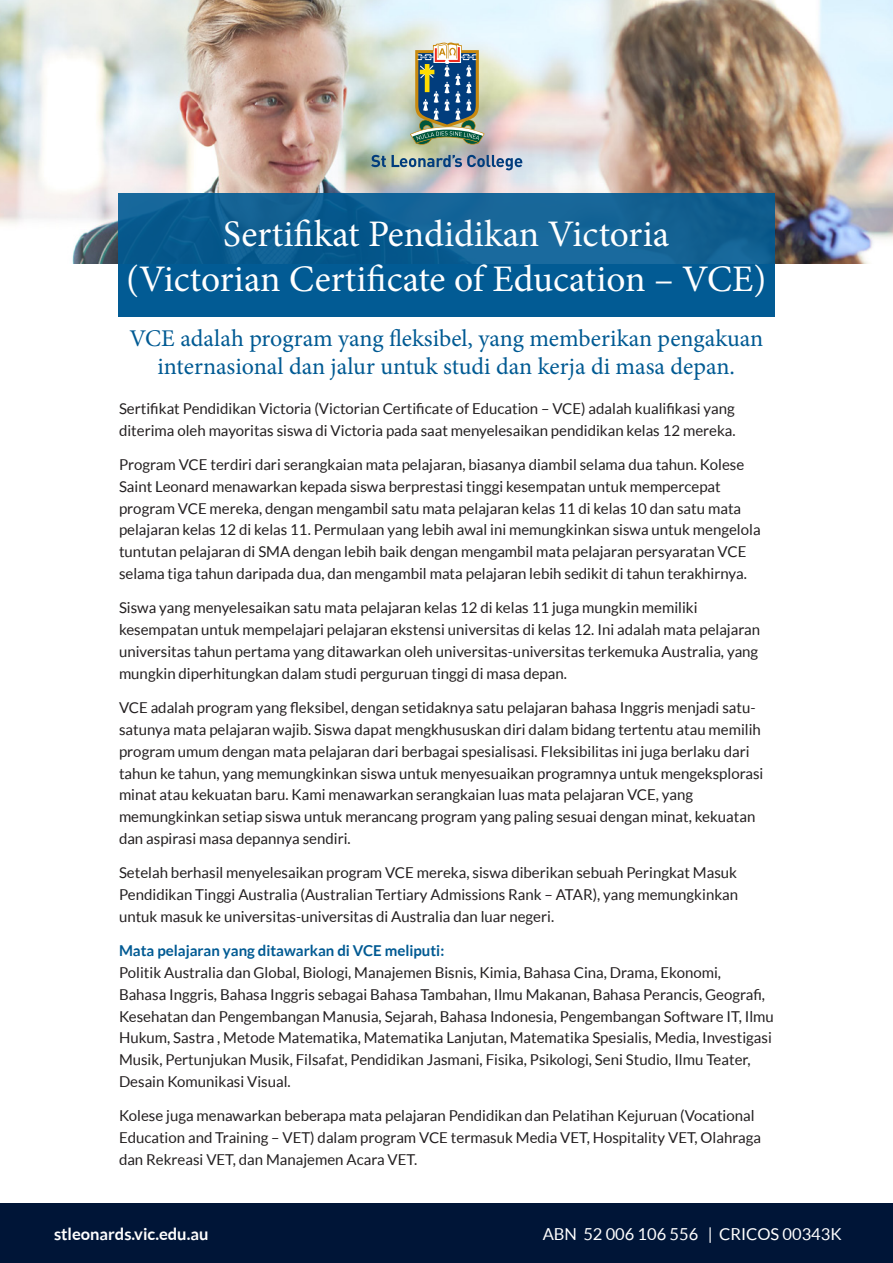
<style>
.page{position:relative;width:893px;height:1263px;background:#fff}
.page>*{position:absolute;margin:0;border:0;box-sizing:border-box;transform-origin:0 0}
.Heading{font:37.5px/45px "Minion Pro";color:#fff;text-align:center}
.t1{font:24px/28.8px "Minion Pro";color:#005a93;text-align:center}
.t2{font:16.5px "Lato";color:#fff}
.Body{font:700 16.5px "Lato";color:#fff}
.Body-2{font:15px/21.8px "Lato";color:#231f20}
.Body-3{font:700 15px "Lato";color:#005a93}
</style>
<div class="page">
<div style="left:0;top:1203px;width:893px;height:60px;background:#001537"></div>
<img style="left:0;top:0;width:893px;height:264px">
<svg style="left:119px;top:193px;width:656px;height:124px;background:#0a5d93"></svg>
<svg style="left:371px;top:155px;width:15px;height:12px"></svg>
<svg style="left:392px;top:155px;width:130px;height:15px;background:#8b9cab"></svg>
<img style="left:410px;top:43px;width:74px;height:104px">
<p class="Heading" style="left:126px;top:212px;width:642px">Sertifikat Pendidikan Victoria<br>(Victorian Certificate of Education – VCE)</p>
<p class="t1" style="left:129px;top:324px;width:635px">VCE adalah program yang fleksibel, yang memberikan pengakuan internasional dan jalur untuk studi dan kerja di masa depan.</p>
<p class="Body-2" style="left:119px;top:397px;width:618px">Sertifikat Pendidikan Victoria (Victorian Certificate of Education – VCE) adalah kualifikasi yang diterima oleh mayoritas siswa di Victoria pada saat menyelesaikan pendidikan kelas 12 mereka.</p>
<p class="Body-2" style="left:119px;top:454px;width:643px">Program VCE terdiri dari serangkaian mata pelajaran, biasanya diambil selama dua tahun. Kolese Saint Leonard menawarkan kepada siswa berprestasi tinggi kesempatan untuk mempercepat program VCE mereka, dengan mengambil satu mata pelajaran kelas 11 di kelas 10 dan satu mata pelajaran kelas 12 di kelas 11. Permulaan yang lebih awal ini memungkinkan siswa untuk mengelola tuntutan pelajaran di SMA dengan lebih baik dengan mengambil mata pelajaran persyaratan VCE selama tiga tahun daripada dua, dan mengambil mata pelajaran lebih sedikit di tahun terakhirnya.</p>
<p class="Body-2" style="left:119px;top:597px;width:643px">Siswa yang menyelesaikan satu mata pelajaran kelas 12 di kelas 11 juga mungkin memiliki kesempatan untuk mempelajari pelajaran ekstensi universitas di kelas 12. Ini adalah mata pelajaran universitas tahun pertama yang ditawarkan oleh universitas-universitas terkemuka Australia, yang mungkin diperhitungkan dalam studi perguruan tinggi di masa depan.</p>
<p class="Body-2" style="left:119px;top:697px;width:646px">VCE adalah program yang fleksibel, dengan setidaknya satu pelajaran bahasa Inggris menjadi satu&shy;satunya mata pelajaran wajib. Siswa dapat mengkhususkan diri dalam bidang tertentu atau memilih program umum dengan mata pelajaran dari berbagai spesialisasi. Fleksibilitas ini juga berlaku dari tahun ke tahun, yang memungkinkan siswa untuk menyesuaikan programnya untuk mengeksplorasi minat atau kekuatan baru. Kami menawarkan serangkaian luas mata pelajaran VCE, yang memungkinkan setiap siswa untuk merancang program yang paling sesuai dengan minat, kekuatan dan aspirasi masa depannya sendiri.</p>
<p class="Body-2" style="left:119px;top:862px;width:621px;text-align:justify">Setelah berhasil menyelesaikan program VCE mereka, siswa diberikan sebuah Peringkat Masuk Pendidikan Tinggi Australia (Australian Tertiary Admissions Rank – ATAR), yang memungkinkan untuk masuk ke universitas-universitas di Australia dan luar negeri.</p>
<p class="Body-3" style="left:119px;top:942px;width:327px">Mata pelajaran yang ditawarkan di VCE meliputi:</p>
<p class="Body-2" style="left:119px;top:962px;width:656px">Politik Australia dan Global, Biologi, Manajemen Bisnis, Kimia, Bahasa Cina, Drama, Ekonomi,<br>Bahasa Inggris, Bahasa Inggris sebagai Bahasa Tambahan, Ilmu Makanan, Bahasa Perancis, Geografi, Kesehatan dan Pengembangan Manusia, Sejarah, Bahasa Indonesia, Pengembangan Software IT, Ilmu Hukum, Sastra , Metode Matematika, Matematika Lanjutan, Matematika Spesialis, Media, Investigasi Musik, Pertunjukan Musik, Filsafat, Pendidikan Jasmani, Fisika, Psikologi, Seni Studio, Ilmu Teater, Desain Komunikasi Visual.</p>
<p class="Body-2" style="left:119px;top:1105px;width:643px">Kolese juga menawarkan beberapa mata pelajaran Pendidikan dan Pelatihan Kejuruan (Vocational<br>Education and Training – VET) dalam program VCE termasuk Media VET, Hospitality VET, Olahraga dan Rekreasi VET, dan Manajemen Acara VET.</p>
<p class="Body" style="left:54px;top:1224px;width:156px">stleonards.vic.edu.au</p>
<h3 class="t2" style="left:543px;top:1225px;width:300px">ABN 52 006 106 556 | CRICOS 00343K</h3>
</div>
